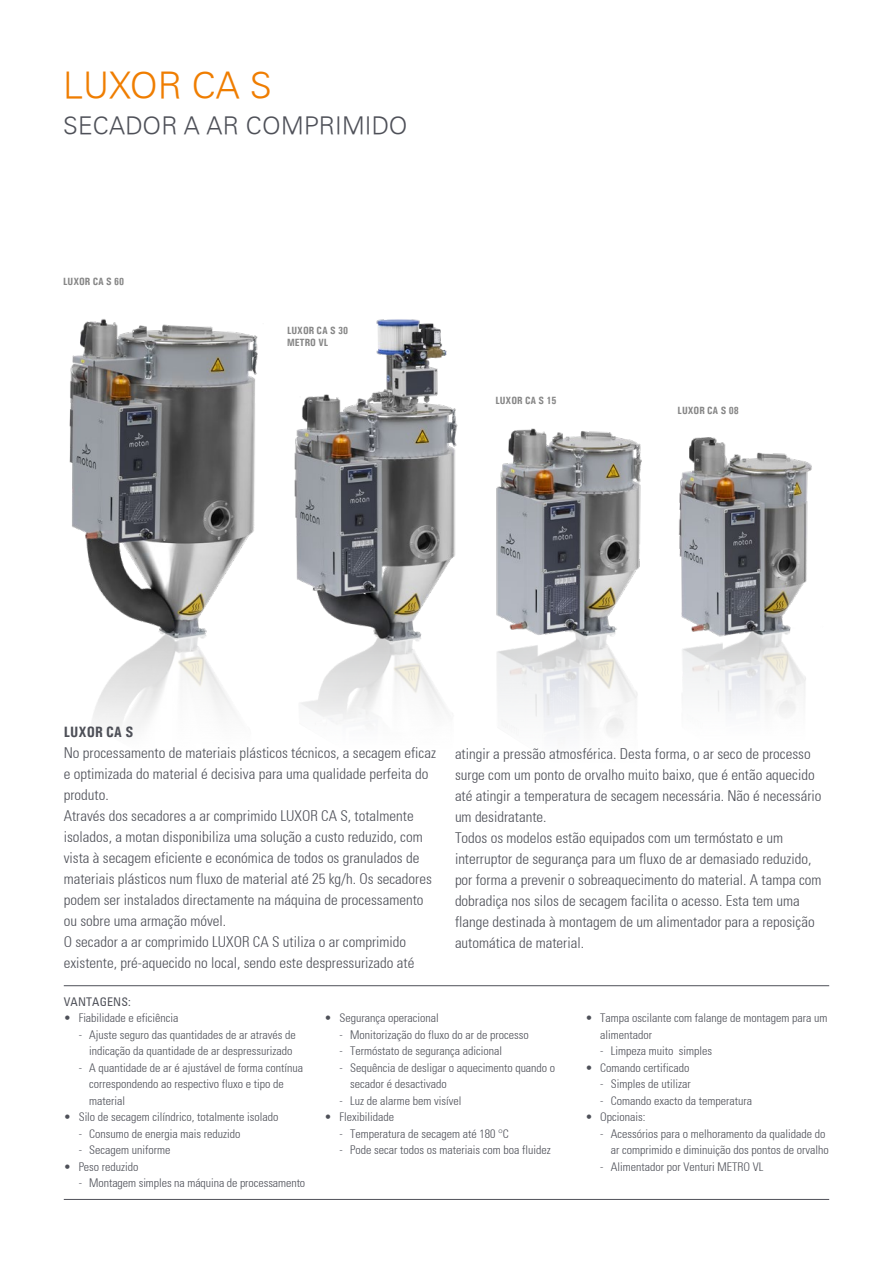
<style>
.page{position:relative;width:893px;height:1263px;background:#fff}
.page>*{position:absolute;margin:0;border:0;box-sizing:border-box;transform-origin:0 0}
.t1{font:300 36px "Univers";color:#ef7d00}
.t2{font:300 24px "Univers";letter-spacing:.01em;color:#4e5058}
.t3{font:300 condensed 15px/21px "Univers";color:#4e5058}
.t4{font:700 15px "Univers Condensed";color:#4e5058}
.t5{font:300 condensed 12px/16.5px "Univers";color:#4e5058}
.t6{font:condensed 12px "Univers";letter-spacing:.01em;color:#4e5058}
.t7{font:700 10.5px/12px "Univers Condensed";color:#878787}
</style>
<div class="page">
<img style="left:294px;top:319px;width:164px;height:407px">
<img style="left:678px;top:437px;width:134px;height:277px">
<img style="left:496px;top:428px;width:146px;height:306px">
<img style="left:69px;top:319px;width:189px;height:407px">
<hr style="left:64px;top:985px;width:765px;height:1px;background:#4e5058">
<hr style="left:64px;top:1199px;width:765px;height:1px;background:#4e5058">
<h1 class="t1" style="left:63px;top:64px;width:210px">LUXOR CA S</h1>
<h2 class="t2" style="left:63px;top:111px;width:346px">SECADOR A AR COMPRIMIDO</h2>
<p class="t7" style="left:63px;top:275px;width:63px">LUXOR CA S 60</p>
<p class="t7" style="left:287px;top:325px;width:63px">LUXOR CA S 30<br>METRO VL</p>
<p class="t7" style="left:495px;top:394px;width:63px">LUXOR CA S 15</p>
<p class="t7" style="left:678px;top:405px;width:63px">LUXOR CA S 08</p>
<p class="t4" style="left:64px;top:722px;width:71px">LUXOR CA S</p>
<p class="t3" style="left:64px;top:742px;width:374px">No processamento de materiais plásticos técnicos, a secagem eficaz e optimizada do material é decisiva para uma qualidade perfeita do produto.<br>Através dos secadores a ar comprimido LUXOR CA S, totalmente isolados, a motan disponibiliza uma solução a custo reduzido, com vista à secagem eficiente e económica de todos os granulados de materiais plásticos num fluxo de material até 25 kg/h. Os secadores podem ser instalados directamente na máquina de processamento ou sobre uma armação móvel.<br>O secador a ar comprimido LUXOR CA S utiliza o ar comprimido existente, pré-aquecido no local, sendo este despressurizado até</p>
<p class="t6" style="left:64px;top:994px;width:69px">VANTAGENS:</p>
<p class="t5" style="left:64px;top:1009px;width:116px">• Fiabilidade e eficiência</p>
<p class="t5" style="left:64px;top:1026px;width:234px;text-align:right">- Ajuste seguro das quantidades de ar através de indicação da quantidade de ar despressurizado</p>
<p class="t5" style="left:89px;top:1059px;width:215px;text-indent:-26px">- A quantidade de ar é ajustável de forma contínua correspondendo ao respectivo fluxo e tipo de material</p>
<p class="t5" style="left:64px;top:1108px;width:216px">• Silo de secagem cilíndrico, totalmente isolado</p>
<p class="t5" style="left:64px;top:1125px;width:178px">- Consumo de energia mais reduzido</p>
<p class="t5" style="left:64px;top:1141px;width:108px">- Secagem uniforme</p>
<p class="t5" style="left:64px;top:1158px;width:76px">• Peso reduzido</p>
<p class="t5" style="left:64px;top:1174px;width:243px">- Montagem simples na máquina de processamento</p>
<p class="t3" style="left:455px;top:743px;width:368px">atingir a pressão atmosférica. Desta forma, o ar seco de processo surge com um ponto de orvalho muito baixo, que é então aquecido até atingir a temperatura de secagem necessária. Não é necessário um desidratante.<br>Todos os modelos estão equipados com um termóstato e um interruptor de segurança para um fluxo de ar demasiado reduzido, por forma a prevenir o sobreaquecimento do material. A tampa com dobradiça nos silos de secagem facilita o acesso. Esta tem uma flange destinada à montagem de um alimentador para a reposição automática de material.</p>
<p class="t5" style="left:325px;top:1009px;width:116px">• Segurança operacional</p>
<p class="t5" style="left:325px;top:1026px;width:206px">- Monitorização do fluxo do ar de processo</p>
<p class="t5" style="left:325px;top:1042px;width:179px">- Termóstato de segurança adicional</p>
<p class="t5" style="left:350px;top:1059px;width:207px;text-indent:-26px">- Sequência de desligar o aquecimento quando o secador é desactivado</p>
<p class="t5" style="left:325px;top:1092px;width:138px">- Luz de alarme bem visível</p>
<p class="t5" style="left:325px;top:1108px;width:71px">• Flexibilidade</p>
<p class="t5" style="left:325px;top:1125px;width:186px">- Temperatura de secagem até 180 °C</p>
<p class="t5" style="left:325px;top:1141px;width:228px">- Pode secar todos os materiais com boa fluidez</p>
<p class="t5" style="left:600px;top:1009px;width:229px;text-indent:-15px">• Tampa oscilante com falange de montagem para um alimentador</p>
<p class="t5" style="left:585px;top:1042px;width:128px">- Limpeza muito simples</p>
<p class="t5" style="left:585px;top:1059px;width:106px">• Comando certificado</p>
<p class="t5" style="left:585px;top:1075px;width:107px">- Simples de utilizar</p>
<p class="t5" style="left:585px;top:1092px;width:168px">- Comando exacto da temperatura</p>
<p class="t5" style="left:585px;top:1108px;width:62px">• Opcionais:</p>
<p class="t5" style="left:585px;top:1125px;width:245px;text-align:right">- Acessórios para o melhoramento da qualidade do ar comprimido e diminuição dos pontos de orvalho</p>
<p class="t5" style="left:585px;top:1158px;width:180px">- Alimentador por Venturi METRO VL</p>
</div>
